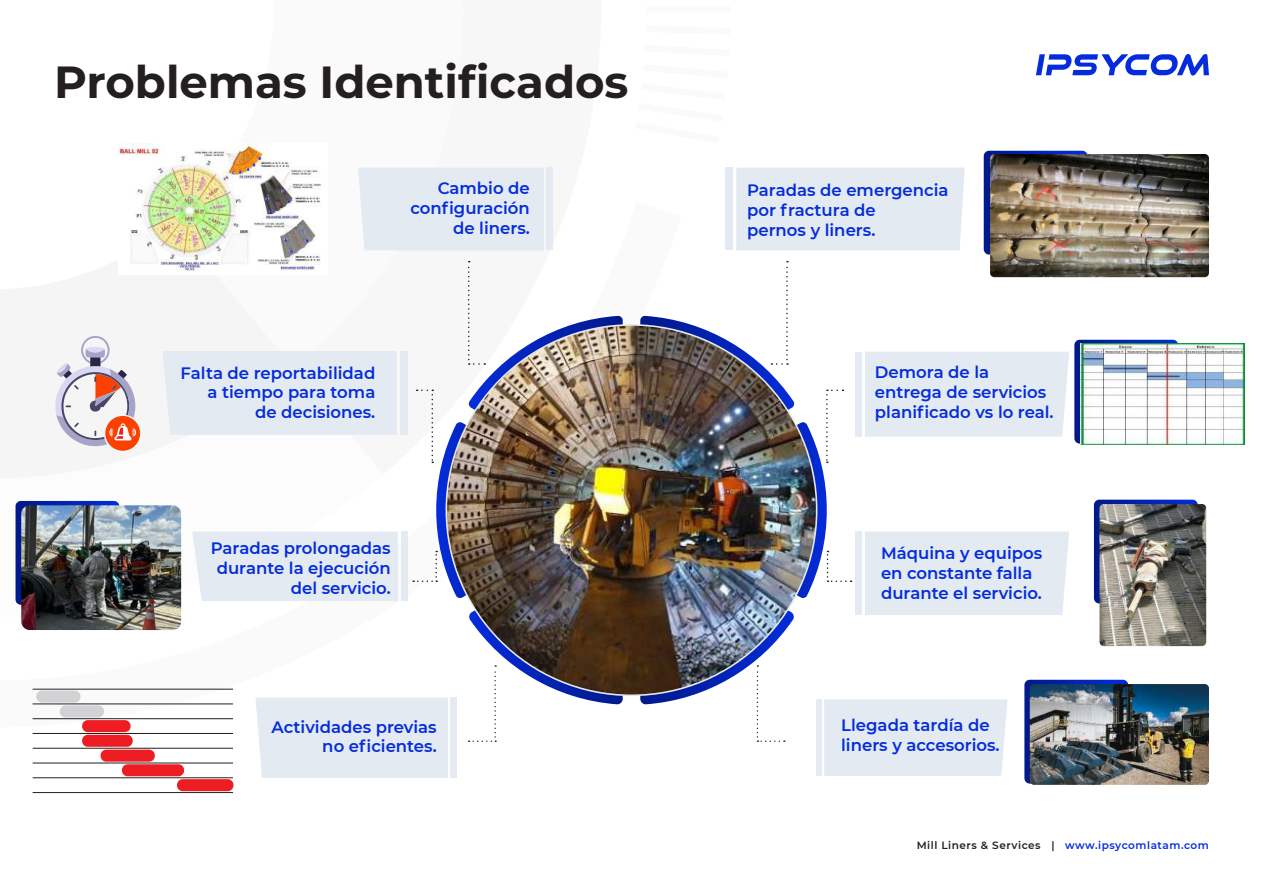
<style>
.page{position:relative;width:1263px;height:893px;background:#fff}
.page>*{position:absolute;margin:0;border:0;box-sizing:border-box;transform-origin:0 0}
.t1{font:700 45px "Montserrat";color:#231f20}
.t2{font:600 16.5px/19.8px "Montserrat";color:#042cdc}
.t3{font:600 10.5px "Montserrat";letter-spacing:.05em;color:#231f20}
.s1{color:#042cdc}
</style>
<div class="page">
<hr style="left:33px;top:792px;width:200px;height:1px;background:#231f20">
<div style="left:177px;top:779px;width:56px;height:12px;background:#ee1d23;border-radius:6px"></div>
<img style="left:1209px;top:344px;width:35px;height:100px">
<img style="left:15px;top:54px;width:1194px;height:730px">
<img style="left:21px;top:505px;width:160px;height:125px">
<h1 class="t1" style="left:54px;top:52px;width:576px">Problemas Identificados</h1>
<p class="t2" style="left:410px;top:178px;width:121px;text-align:right">Cambio de configuración de liners.</p>
<p class="t2" style="left:181px;top:362px;width:196px;text-align:right">Falta de reportabilidad a tiempo para toma<br>de decisiones.</p>
<p class="t2" style="left:211px;top:538px;width:181px;text-align:right">Paradas prolongadas durante la ejecución del servicio.</p>
<p class="t2" style="left:272px;top:716px;width:167px;text-align:right">Actividades previas no eficientes.</p>
<p class="t2" style="left:747px;top:180px;width:203px">Paradas de emergencia por fractura de<br>pernos y liners.</p>
<p class="t2" style="left:875px;top:362px;width:180px">Demora de la entrega de servicios planificado vs lo real.</p>
<p class="t2" style="left:881px;top:542px;width:163px">Máquina y equipos en constante falla durante el servicio.</p>
<p class="t2" style="left:841px;top:714px;width:160px">Llegada tardía de liners y accesorios.</p>
<p class="t3" style="left:917px;top:838px;width:294px">Mill Liners &amp; Services | <span class="s1">www.ipsycomlatam.com</span></p>
</div>
